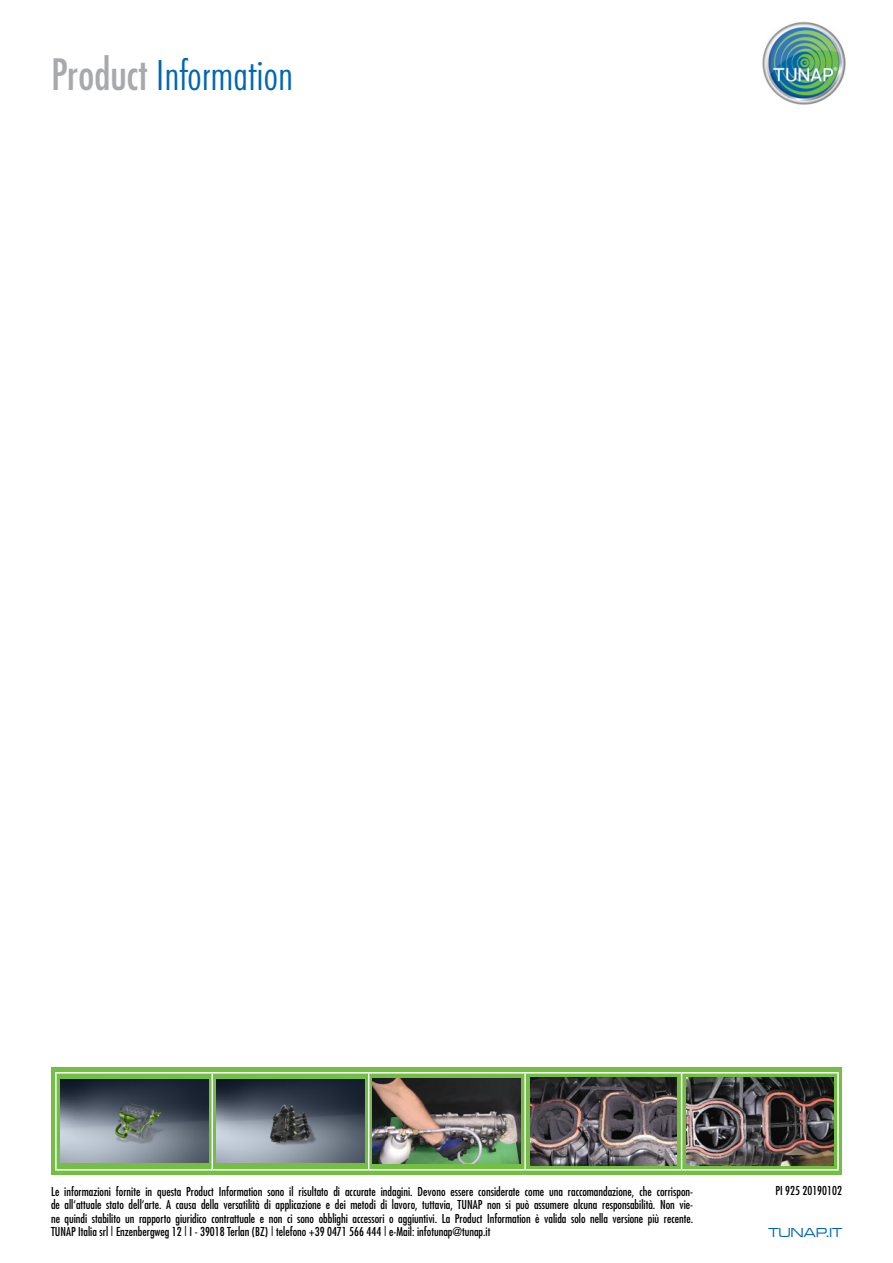
<style>
.page{position:relative;width:893px;height:1263px;background:#fff}
.page>*{position:absolute;margin:0;border:0;box-sizing:border-box;transform-origin:0 0}
.t1{font:300 condensed 42px "Futura BT";color:#0066b3}
.t2{font:13.5px "Microgramma D Medi Exte";letter-spacing:.025em;color:#0066b3}
.t3{font:condensed 12px/13.5px "Futura";color:#000;text-align:justify}
.s1{font-family:"Futura";font-weight:400;color:#a7a9ac}
</style>
<div class="page">
<img style="left:762px;top:21px;width:84px;height:84px">
<svg style="left:51px;top:1068px;width:790px;height:107px;background:#76ba4d"></svg>
<hr style="left:55px;top:1072px;width:157px;height:1px;background:#fff">
<hr style="left:55px;top:1073px;width:2px;height:96px;background:#fff">
<hr style="left:55px;top:1169px;width:157px;height:1px;background:#fff">
<hr style="left:212px;top:1072px;width:157px;height:1px;background:#fff">
<hr style="left:212px;top:1073px;width:1px;height:96px;background:#fff">
<hr style="left:212px;top:1169px;width:157px;height:1px;background:#fff">
<hr style="left:369px;top:1072px;width:156px;height:1px;background:#fff">
<hr style="left:368px;top:1073px;width:1px;height:96px;background:#fff">
<hr style="left:369px;top:1169px;width:156px;height:1px;background:#fff">
<hr style="left:525px;top:1072px;width:157px;height:1px;background:#fff">
<hr style="left:524px;top:1073px;width:2px;height:96px;background:#fff">
<hr style="left:525px;top:1169px;width:157px;height:1px;background:#fff">
<hr style="left:682px;top:1072px;width:157px;height:1px;background:#fff">
<hr style="left:681px;top:1073px;width:1px;height:96px;background:#fff">
<hr style="left:837px;top:1073px;width:2px;height:96px;background:#fff">
<hr style="left:682px;top:1169px;width:157px;height:1px;background:#fff">
<img style="left:60px;top:1080px;width:148px;height:83px">
<img style="left:217px;top:1080px;width:147px;height:83px">
<img style="left:373px;top:1079px;width:148px;height:85px">
<img style="left:530px;top:1077px;width:146px;height:88px">
<img style="left:686px;top:1077px;width:147px;height:88px">
<h1 class="t1" style="left:51px;top:49px;width:244px"><span class="s1">Product</span> Information</h1>
<p class="t3" style="left:51px;top:1184px;width:644px">Le informazioni fornite in questa Product Information sono il risultato di accurate indagini. Devono essere considerate come una raccomandazione, che corrispon&shy;de all‘attuale stato dell‘arte. A causa della versatilità di applicazione e dei metodi di lavoro, tuttavia, TUNAP non si può assumere alcuna responsabilità. Non vie&shy;ne quindi stabilito un rapporto giuridico contrattuale e non ci sono obblighi accessori o aggiuntivi. La Product Information è valida solo nella versione più recente.<br>TUNAP Italia srl | Enzenbergweg 12 | I - 39018 Terlan (BZ) | telefono +39 0471 566 444 | e-Mail: infotunap@tunap.it</p>
<p class="t3" style="left:775px;top:1183px;width:68px">PI 925 20190102</p>
<p class="t2" style="left:768px;top:1223px;width:76px">TUNAP.IT</p>
</div>
